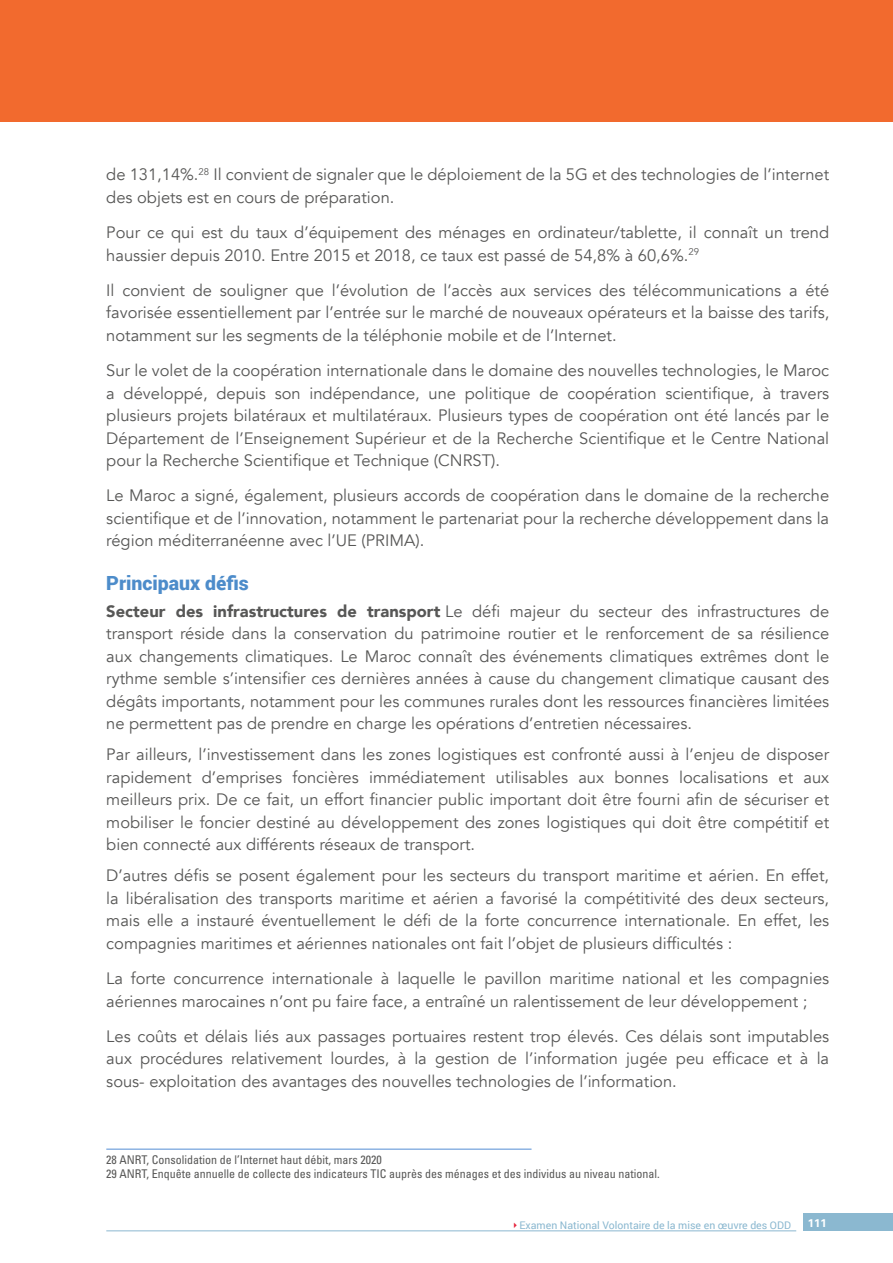
<style>
.page{position:relative;width:893px;height:1263px;background:#fff}
.page>*{position:absolute;margin:0;border:0;box-sizing:border-box;transform-origin:0 0}
.t1{font:900 19.5px "Roboto";color:#4d8cca}
.t2{font:16.5px/22.5px "Avenir";color:#575756;text-align:justify}
.t3{font:condensed 12px/14.4px "Univers";color:#575756}
.t4{font:700 11.25px "Univers";color:#fff}
.t5{font:10.5px "Roboto";color:#8bb8d0}
.s1{font-weight:900}
</style>
<div class="page">
<hr style="left:106px;top:1230px;width:690px;height:1px;background:#8bb8d0">
<div style="left:804px;top:1214px;width:89px;height:17px;background:#8bb8d0"></div>
<div style="left:0;top:0;width:893px;height:121px;background:#f26a2e"></div>
<hr style="left:106px;top:1149px;width:425px;height:1px;background:#548dd4">
<p class="t2" style="left:106px;top:164px;width:724px">de 131,14%.<sup>28</sup> Il convient de signaler que le déploiement de la 5G et des technologies de l’internet des objets est en cours de préparation.</p>
<p class="t2" style="left:106px;top:221px;width:724px">Pour ce qui est du taux d’équipement des ménages en ordinateur/tablette, il connaît un trend haussier depuis 2010. Entre 2015 et 2018, ce taux est passé de 54,8% à 60,6%.<sup>29</sup></p>
<p class="t2" style="left:106px;top:279px;width:724px">Il convient de souligner que l’évolution de l’accès aux services des télécommunications a été favorisée essentiellement par l’entrée sur le marché de nouveaux opérateurs et la baisse des tarifs, notamment sur les segments de la téléphonie mobile et de l’Internet.</p>
<p class="t2" style="left:106px;top:359px;width:724px">Sur le volet de la coopération internationale dans le domaine des nouvelles technologies, le Maroc a développé, depuis son indépendance, une politique de coopération scientifique, à travers plusieurs projets bilatéraux et multilatéraux. Plusieurs types de coopération ont été lancés par le Département de l’Enseignement Supérieur et de la Recherche Scientifique et le Centre National pour la Recherche Scientifique et Technique (CNRST).</p>
<p class="t2" style="left:106px;top:485px;width:724px">Le Maroc a signé, également, plusieurs accords de coopération dans le domaine de la recherche scientifique et de l’innovation, notamment le partenariat pour la recherche développement dans la région méditerranéenne avec l’UE (PRIMA).</p>
<p class="t1" style="left:106px;top:569px;width:144px">Principaux défis</p>
<p class="t2" style="left:106px;top:600px;width:724px"><span class="s1">Secteur des infrastructures de transport</span> Le défi majeur du secteur des infrastructures de transport réside dans la conservation du patrimoine routier et le renforcement de sa résilience aux changements climatiques. Le Maroc connaît des événements climatiques extrêmes dont le rythme semble s’intensifier ces dernières années à cause du changement climatique causant des dégâts importants, notamment pour les communes rurales dont les ressources financières limitées ne permettent pas de prendre en charge les opérations d’entretien nécessaires.</p>
<p class="t2" style="left:106px;top:744px;width:724px">Par ailleurs, l’investissement dans les zones logistiques est confronté aussi à l’enjeu de disposer rapidement d’emprises foncières immédiatement utilisables aux bonnes localisations et aux meilleurs prix. De ce fait, un effort financier public important doit être fourni afin de sécuriser et mobiliser le foncier destiné au développement des zones logistiques qui doit être compétitif et bien connecté aux différents réseaux de transport.</p>
<p class="t2" style="left:106px;top:865px;width:724px">D’autres défis se posent également pour les secteurs du transport maritime et aérien. En effet, la libéralisation des transports maritime et aérien a favorisé la compétitivité des deux secteurs, mais elle a instauré éventuellement le défi de la forte concurrence internationale. En effet, les compagnies maritimes et aériennes nationales ont fait l’objet de plusieurs difficultés :</p>
<p class="t2" style="left:106px;top:967px;width:724px">La forte concurrence internationale à laquelle le pavillon maritime national et les compagnies aériennes marocaines n’ont pu faire face, a entraîné un ralentissement de leur développement ;</p>
<p class="t2" style="left:106px;top:1025px;width:724px">Les coûts et délais liés aux passages portuaires restent trop élevés. Ces délais sont imputables aux procédures relativement lourdes, à la gestion de l’information jugée peu efficace et à la sous- exploitation des avantages des nouvelles technologies de l’information.</p>
<p class="t3" style="left:106px;top:1152px;width:555px">28 ANRT, Consolidation de l’Internet haut débit, mars 2020<br>29 ANRT, Enquête annuelle de collecte des indicateurs TIC auprès des ménages et des individus au niveau national.</p>
<p class="t5" style="left:519px;top:1218px;width:273px">Examen National Volontaire de la mise en œuvre des ODD</p>
<p class="t4" style="left:808px;top:1215px;width:20px">111</p>
</div>
